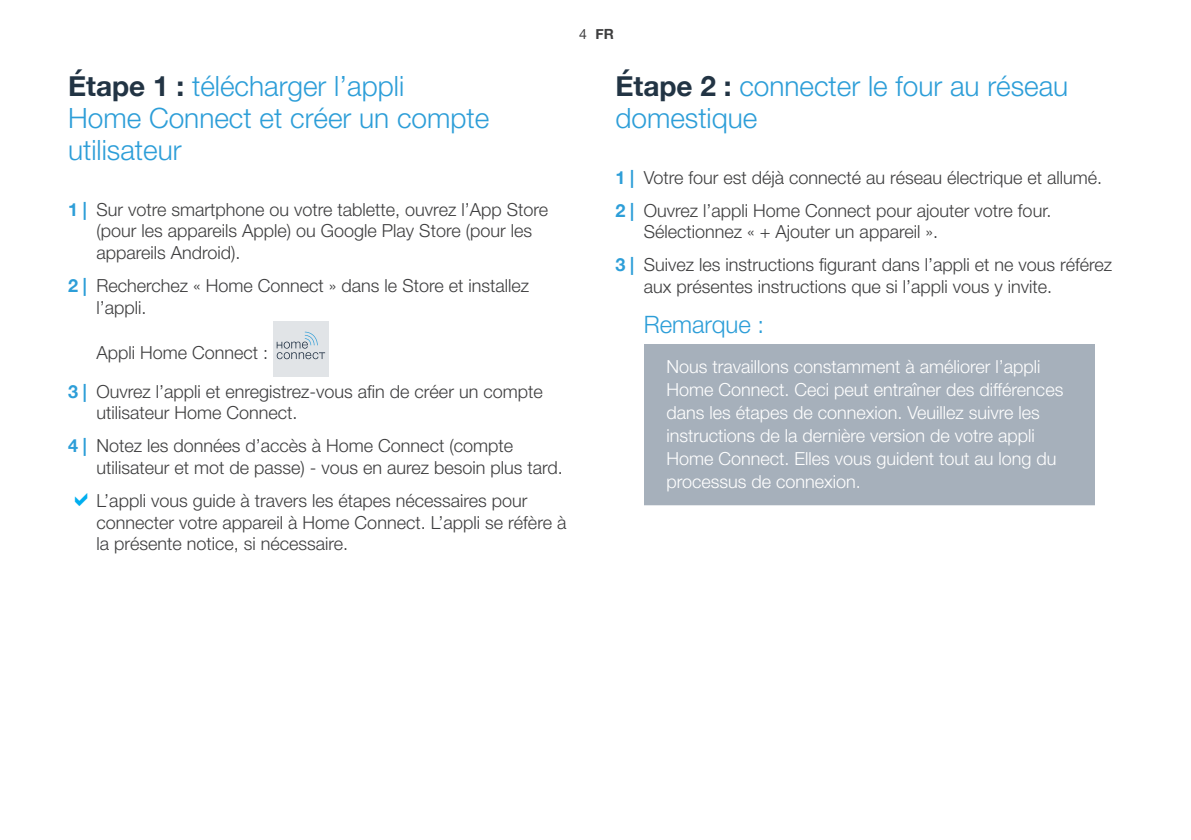
<style>
.page{position:relative;width:1191px;height:840px;background:#fff}
.page>*{position:absolute;margin:0;border:0;box-sizing:border-box;transform-origin:0 0}
.t1{font:300 28px/32px "Helvetica Neue";color:#2d9ed8}
.t2{font:300 24px "Helvetica Neue";color:#2d9ed8}
.t3{font:300 18px/33px "Helvetica Neue";color:#3e3e3f}
.t4{font:300 18px/23px "Helvetica Neue";color:#fff}
.t5{font:700 14px "Helvetica Neue";color:#3e3e3f}
.s1{font-weight:700;color:#223444}
.s2{font-weight:700;color:#2d9ed8}
.s3{font-weight:400}
</style>
<div class="page">
<div style="left:643px;top:344px;width:451px;height:166px;background:#a6b0bb"></div>
<div style="left:592px;top:505px;width:548px;height:10px;background:#fff"></div>
<div style="left:273px;top:321px;width:55px;height:56px;background:#e1e4e7"></div>
<svg style="left:277px;top:331px;width:48px;height:28px"></svg>
<h1 class="t1" style="left:68px;top:68px;width:423px"><span class="s1">Étape 1 :</span> télécharger l’appli<br>Home Connect et créer un compte utilisateur</h1>
<p class="t3" style="left:96px;top:197px;width:453px;line-height:21.6px;text-indent:-28px"><span class="s2">1 |</span> Sur votre smartphone ou votre tablette, ouvrez l’App Store (pour les appareils Apple) ou Google Play Store (pour les appareils Android).</p>
<p class="t3" style="left:96px;top:273px;width:434px;line-height:21.6px;text-indent:-28px"><span class="s2">2 |</span> Recherchez « Home Connect » dans le Store et installez l’appli.</p>
<p class="t3" style="left:68px;top:332px;width:476px;line-height:38.6px;text-indent:28px">Appli Home Connect :<br><span class="s2">3 |</span> Ouvrez l’appli et enregistrez-vous afin de créer un compte</p>
<p class="t3" style="left:68px;top:395px;width:446px;text-indent:28px">utilisateur Home Connect.<br><span class="s2">4 |</span> Notez les données d’accès à Home Connect (compte</p>
<p class="t3" style="left:96px;top:449px;width:468px">utilisateur et mot de passe) - vous en aurez besoin plus tard.<br>L’appli vous guide à travers les étapes nécessaires pour</p>
<p class="t3" style="left:96px;top:509px;width:471px;line-height:21.6px">connecter votre appareil à Home Connect. L’appli se réfère à la présente notice, si nécessaire.</p>
<p class="t5" style="left:579px;top:23px;width:36px"><span class="s3">4</span> FR</p>
<h1 class="t1" style="left:615px;top:68px;width:454px"><span class="s1">Étape 2 :</span> connecter le four au réseau domestique</h1>
<p class="t3" style="left:615px;top:159px;width:488px"><span class="s2">1 |</span> Votre four est déjà connecté au réseau électrique et allumé.<br><span class="s2">2 |</span> Ouvrez l’appli Home Connect pour ajouter votre four.</p>
<p class="t3" style="left:615px;top:214px;width:498px;text-indent:28px">Sélectionnez « + Ajouter un appareil ».<br><span class="s2">3 |</span> Suivez les instructions figurant dans l’appli et ne vous référez</p>
<p class="t3" style="left:643px;top:268px;width:410px">aux présentes instructions que si l’appli vous y invite.</p>
<h2 class="t2" style="left:643px;top:305px;width:122px">Remarque :</h2>
<p class="t4" style="left:666px;top:353px;width:398px">Nous travaillons constamment à améliorer l’appli Home Connect. Ceci peut entraîner des différences dans les étapes de connexion. Veuillez suivre les instructions de la dernière version de votre appli Home Connect. Elles vous guident tout au long du processus de connexion.</p>
</div>
